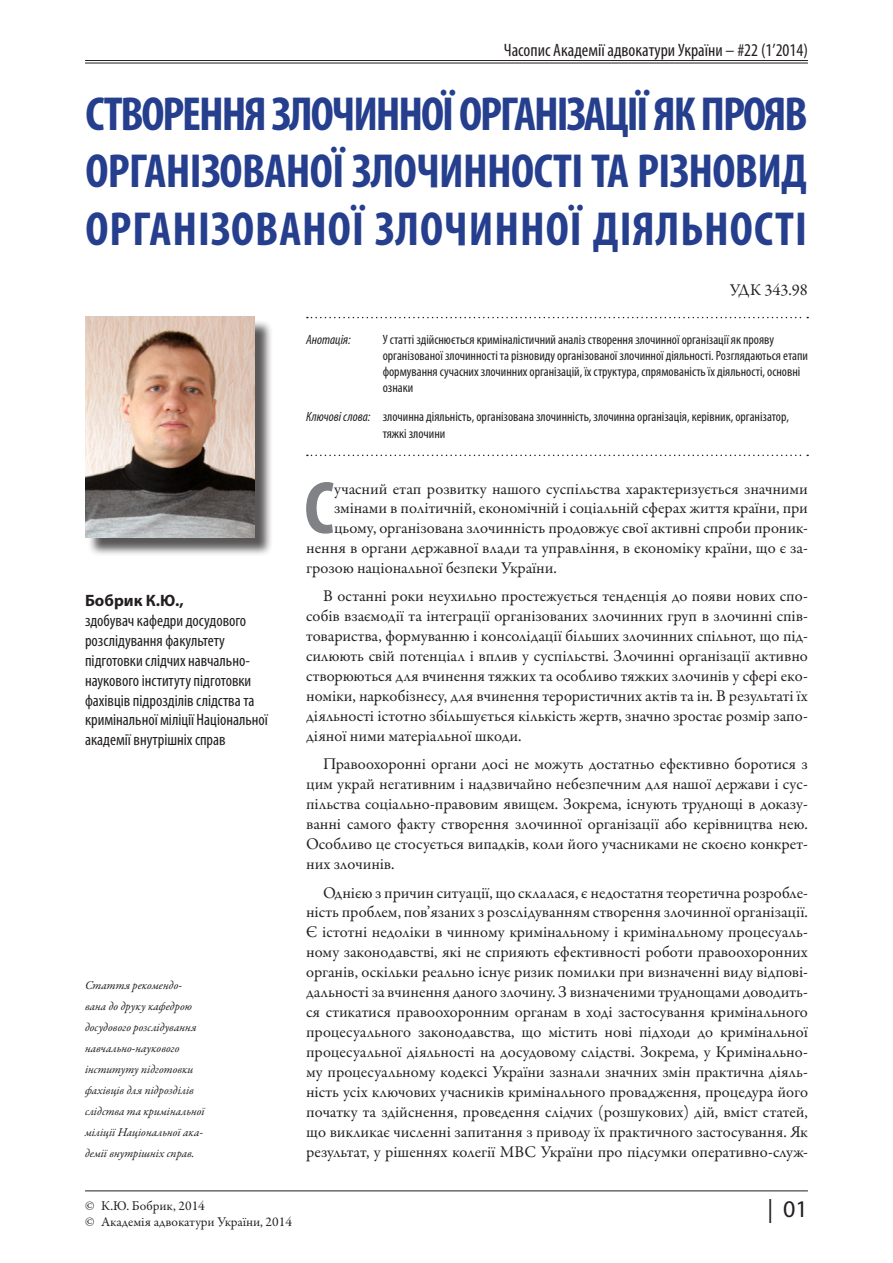
<style>
.page{position:relative;width:893px;height:1263px;background:#fff}
.page>*{position:absolute;margin:0;border:0;box-sizing:border-box;transform-origin:0 0}
.Basic_Cap{font:700 condensed 75.3px "Myriad Pro";color:#808285}
.t1{font:700 condensed 48px/57.6px "Myriad Pro";letter-spacing:.02em;color:#253f8e;text-align:justify}
.Page_No{font:24px "Myriad Pro";color:#231f20}
.Header_Up{font:condensed 18px "Myriad Pro";color:#231f20}
.Basic_Cap-2{font:16.5px/20px "Garamond Premr Pro";letter-spacing:-.005em;color:#231f20;text-align:justify}
.Author{font:condensed 16.5px/19.8px "Myriad Pro";color:#231f20}
.Anotacia{font:condensed 13.5px/16.2px "Myriad Pro";color:#231f20}
.Keywords_top{font:condensed 13.5px/16.2px "Myriad Pro";color:#231f20}
.Copyright{font:13.5px "Garamond Premr Pro";color:#231f20}
.Anotacia-2{font:italic condensed 13.5px "Myriad Pro";color:#231f20}
.Rekomendovano{font:italic 12px/21px "Garamond Premr Pro";color:#231f20}
.s1{font-style:italic}
.s2{font-weight:700;font-stretch:normal}
</style>
<div class="page">
<hr style="left:85px;top:60px;width:723px;height:1px;background:#231f20">
<hr style="left:85px;top:63px;width:723px;height:1px;background:#231f20">
<hr style="left:85px;top:1190px;width:723px;height:1px;background:#231f20">
<svg style="left:307px;top:317px;width:501px;height:1px"></svg>
<svg style="left:307px;top:455px;width:501px;height:1px"></svg>
<div style="left:87px;top:319px;width:187px;height:238px;background:#231f20;opacity:.75"></div>
<img style="left:85px;top:317px;width:170px;height:221px">
<p class="Header_Up" style="left:504px;top:39px;width:306px">Часопис Академії адвокатури України – #22 (1’2014)</p>
<p class="t1" style="left:86px;top:84px;width:723px">СТВОРЕННЯ ЗЛОЧИННОЇ ОРГАНІЗАЦІЇ ЯК ПРОЯВ ОРГАНІЗОВАНОЇ ЗЛОЧИННОСТІ ТА РІЗНОВИД ОРГАНІЗОВАНОЇ ЗЛОЧИННОЇ ДІЯЛЬНОСТІ</p>
<p class="Basic_Cap-2" style="left:730px;top:280px;width:80px">УДК 343.98</p>
<p class="Anotacia-2" style="left:306px;top:331px;width:46px">Анотація:</p>
<p class="Anotacia" style="left:383px;top:331px;width:427px">У статті здійснюється криміналістичний аналіз створення злочинної організації як прояву організованої злочинності та різновиду організованої злочинної діяльності. Розглядаються етапи формування сучасних злочинних організацій, їх структура, спрямованість їх діяльності, основні ознаки</p>
<p class="Keywords_top" style="left:383px;top:409px;width:408px;text-indent:-77px"><span class="s1">Ключові слова:</span> злочинна діяльність, організована злочинність, злочинна організація, керівник, організатор, тяжкі злочини</p>
<p class="Author" style="left:85px;top:591px;width:184px"><span class="s2">Бобрик К.Ю.,<br></span>здобувач кафедри досудового розслідування факультету підготовки слідчих навчально&shy;наукового інституту підготовки фахівців підрозділів слідства та кримінальної міліції Національної академії внутрішніх справ</p>
<p class="Rekomendovano" style="left:85px;top:975px;width:121px">Стаття рекомендо&shy;вана до друку кафедрою досудового розслідування навчально-наукового інституту підготовки фахівців для підрозділів слідства та кримінальної міліції Національної ака&shy;демії внутрішніх справ.</p>
<p class="Basic_Cap" style="left:304px;top:461px;width:31px">С</p>
<p class="Basic_Cap-2" style="left:334px;top:479px;width:475px">учасний етап розвитку нашого суспільства характеризується значними</p>
<p class="Basic_Cap-2" style="left:334px;top:499px;width:475px">змінами в політичній, економічній і соціальній сферах життя країни, при</p>
<p class="Basic_Cap-2" style="left:334px;top:518px;width:475px">цьому, організована злочинність продовжує свої активні спроби проник-</p>
<p class="Basic_Cap-2" style="left:306px;top:538px;width:503px">нення в органи державної влади та управління, в економіку країни, що є за-</p>
<p class="Basic_Cap-2" style="left:306px;top:558px;width:252px">грозою національної безпеки України.</p>
<p class="Basic_Cap-2" style="left:306px;top:587px;width:503px;text-indent:17px">В останні роки неухильно простежується тенденція до появи нових спо&shy;собів взаємодії та інтеграції організованих злочинних груп в злочинні спів&shy;товариства, формуванню і консолідації більших злочинних спільнот, що під&shy;силюють свій потенціал і вплив у суспільстві. Злочинні організації активно створюються для вчинення тяжких та особливо тяжких злочинів у сфері еко&shy;номіки, наркобізнесу, для вчинення терористичних актів та ін. В результаті їх діяльності істотно збільшується кількість жертв, значно зростає розмір запо&shy;діяної ними матеріальної шкоди.</p>
<p class="Basic_Cap-2" style="left:306px;top:755px;width:503px;text-indent:17px">Правоохоронні органи досі не можуть достатньо ефективно боротися з цим украй негативним і надзвичайно небезпечним для нашої держави і сус&shy;пільства соціально-правовим явищем. Зокрема, існують труднощі в доказу&shy;ванні самого факту створення злочинної організації або керівництва нею.<br>Особливо це стосується випадків, коли його учасниками не скоєно конкрет&shy;них злочинів.</p>
<p class="Basic_Cap-2" style="left:306px;top:883px;width:503px;text-indent:17px">Однією з причин ситуації, що склалася, є недостатня теоретична розробле&shy;ність проблем, пов’язаних з розслідуванням створення злочинної організації.<br>Є істотні недоліки в чинному кримінальному і кримінальному процесуаль&shy;ному законодавстві, які не сприяють ефективності роботи правоохоронних органів, оскільки реально існує ризик помилки при визначенні виду відпові&shy;дальності за вчинення даного злочину. З визначеними труднощами доводить&shy;ся стикатися правоохоронним органам в ході застосування кримінального процесуального законодавства, що містить нові підходи до кримінальної процесуальної діяльності на досудовому слідстві. Зокрема, у Кримінально&shy;му процесуальному кодексі України зазнали значних змін практична діяль&shy;ність усіх ключових учасників кримінального провадження, процедура його початку та здійснення, проведення слідчих (розшукових) дій, вміст статей, що викликає численні запитання з приводу їх практичного застосування. Як результат, у рішеннях колегії МВС України про підсумки оперативно-служ-</p>
<p class="Copyright" style="left:85px;top:1198px;width:121px">© К.Ю. Бобрик, 2014</p>
<p class="Copyright" style="left:85px;top:1214px;width:208px">© Академія адвокатури України, 2014</p>
<p class="Page_No" style="left:767px;top:1194px;width:42px">| 01</p>
</div>
